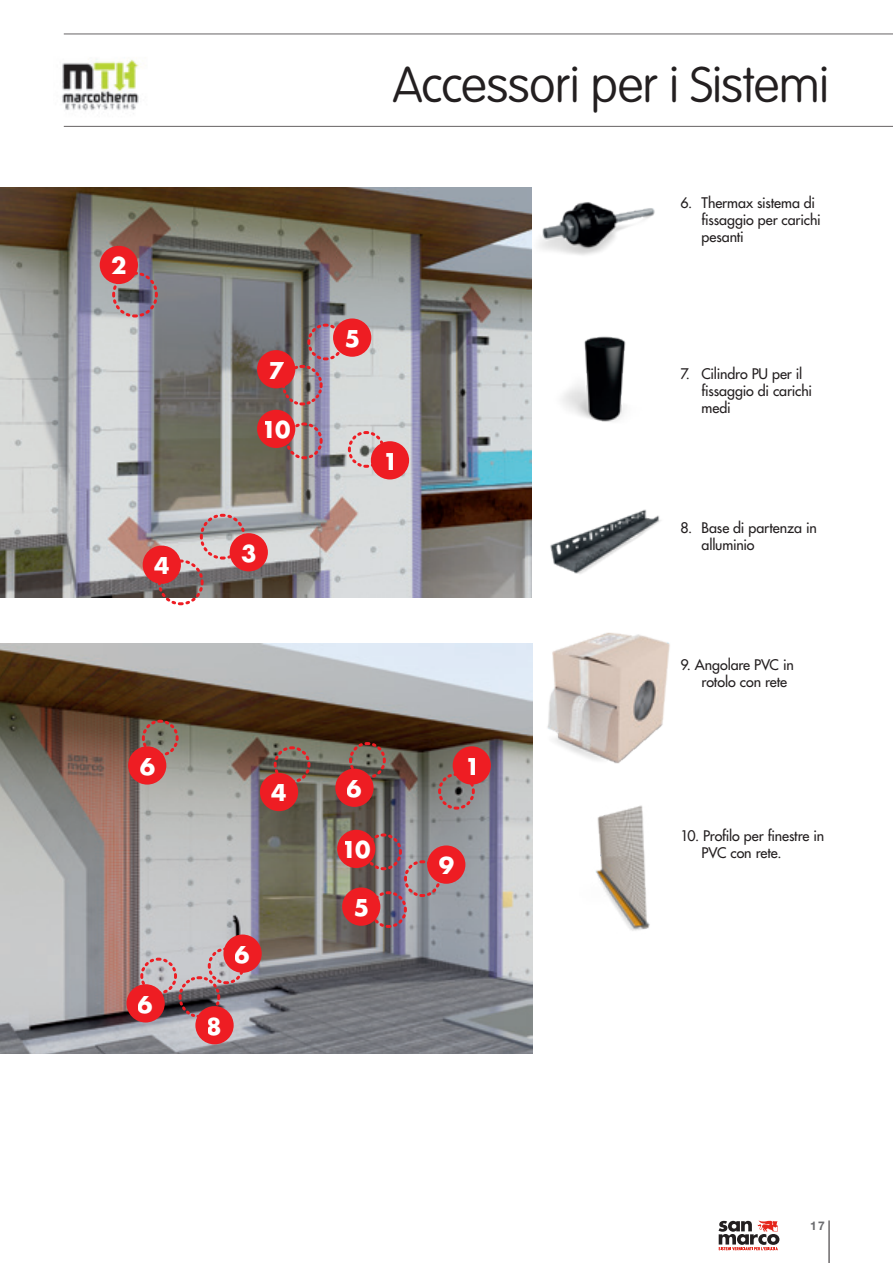
<style>
.page{position:relative;width:893px;height:1263px;background:#fff}
.page>*{position:absolute;margin:0;border:0;box-sizing:border-box;transform-origin:0 0}
.titoli{font:100 49.5px "VAG Rounded Std";letter-spacing:-.015em;color:#231f20}
.t1{font:700 22.5px "Futura Std";color:#fff}
.testo_normale_indent{font:500 14.25px/17.1px "Futura Std";letter-spacing:-.01em;color:#231f20}
.t2{font:700 12px "Helvetica Neue";color:#6c6d70}
</style>
<div class="page">
<img style="left:562px;top:336px;width:64px;height:86px">
<img style="left:550px;top:509px;width:111px;height:65px">
<img style="left:531px;top:187px;width:124px;height:82px">
<img style="left:1px;top:643px;width:531px;height:410px">
<img style="left:0;top:187px;width:531px;height:410px">
<img style="left:547px;top:632px;width:123px;height:132px">
<img style="left:595px;top:805px;width:55px;height:126px">
<img style="left:62px;top:59px;width:85px;height:67px">
<svg style="left:111px;top:270px;width:49px;height:49px;background:#8b7984"></svg>
<svg style="left:156px;top:512px;width:91px;height:94px;background:#a89c9d"></svg>
<svg style="left:346px;top:429px;width:40px;height:40px"></svg>
<svg style="left:140px;top:718px;width:40px;height:40px"></svg>
<svg style="left:347px;top:740px;width:40px;height:40px"></svg>
<svg style="left:436px;top:771px;width:40px;height:40px"></svg>
<svg style="left:139px;top:946px;width:107px;height:73px;background:#a39499"></svg>
<svg style="left:363px;top:832px;width:79px;height:98px;background:#897b83"></svg>
<svg style="left:272px;top:745px;width:40px;height:40px"></svg>
<svg style="left:284px;top:421px;width:40px;height:40px"></svg>
<svg style="left:280px;top:322px;width:66px;height:85px;background:#9d8e96"></svg>
<div style="left:100px;top:246px;width:38px;height:38px;background:#ee1d23;border-radius:50%"></div>
<div style="left:230px;top:533px;width:38px;height:38px;background:#ee1d23;border-radius:50%"></div>
<div style="left:143px;top:546px;width:38px;height:38px;background:#ee1d23;border-radius:50%"></div>
<div style="left:333px;top:318px;width:38px;height:39px;background:#ee1d23;border-radius:50%"></div>
<div style="left:371px;top:441px;width:38px;height:38px;background:#ee1d23;border-radius:50%"></div>
<div style="left:128px;top:746px;width:38px;height:38px;background:#ee1d23;border-radius:50%"></div>
<div style="left:126px;top:984px;width:39px;height:38px;background:#ee1d23;border-radius:50%"></div>
<div style="left:223px;top:934px;width:39px;height:39px;background:#ee1d23;border-radius:50%"></div>
<div style="left:335px;top:769px;width:39px;height:38px;background:#ee1d23;border-radius:50%"></div>
<div style="left:453px;top:746px;width:38px;height:38px;background:#ee1d23;border-radius:50%"></div>
<div style="left:337px;top:830px;width:38px;height:38px;background:#ee1d23;border-radius:50%"></div>
<div style="left:427px;top:845px;width:38px;height:39px;background:#ee1d23;border-radius:50%"></div>
<div style="left:342px;top:887px;width:38px;height:39px;background:#ee1d23;border-radius:50%"></div>
<div style="left:195px;top:1006px;width:39px;height:38px;background:#ee1d23;border-radius:50%"></div>
<div style="left:260px;top:773px;width:38px;height:38px;background:#ee1d23;border-radius:50%"></div>
<div style="left:257px;top:410px;width:38px;height:38px;background:#ee1d23;border-radius:50%"></div>
<div style="left:257px;top:350px;width:38px;height:38px;background:#ee1d23;border-radius:50%"></div>
<hr style="left:64px;top:34px;width:829px;height:1px;background:#231f20">
<hr style="left:64px;top:126px;width:829px;height:1px;background:#231f20">
<hr style="left:829px;top:1220px;width:1px;height:43px;background:#231f20">
<svg style="left:718px;top:1220px;width:61px;height:30px"></svg>
<h2 class="t1" style="left:111px;top:251px;width:17px">2</h2>
<h2 class="t1" style="left:154px;top:551px;width:17px">4</h2>
<h2 class="t1" style="left:268px;top:355px;width:17px">7</h2>
<h2 class="t1" style="left:262px;top:415px;width:30px">10</h2>
<h2 class="t1" style="left:241px;top:538px;width:17px">3</h2>
<h2 class="t1" style="left:139px;top:751px;width:17px">6</h2>
<h2 class="t1" style="left:271px;top:778px;width:17px">4</h2>
<h2 class="t1" style="left:138px;top:989px;width:17px">6</h2>
<h2 class="t1" style="left:235px;top:940px;width:17px">6</h2>
<h2 class="t1" style="left:207px;top:1011px;width:17px">8</h2>
<p class="titoli" style="left:393px;top:56px;width:438px">Accessori per i Sistemi</p>
<p class="testo_normale_indent" style="left:702px;top:194px;width:121px;text-indent:-21px">6. Thermax sistema di fissaggio per carichi pesanti</p>
<h2 class="t1" style="left:344px;top:324px;width:17px">5</h2>
<h2 class="t1" style="left:382px;top:446px;width:17px">1</h2>
<p class="testo_normale_indent" style="left:702px;top:365px;width:112px;text-indent:-21px">7. Cilindro PU per il fissaggio di carichi medi</p>
<p class="testo_normale_indent" style="left:702px;top:519px;width:117px;text-indent:-21px">8. Base di partenza in alluminio</p>
<h2 class="t1" style="left:347px;top:774px;width:17px">6</h2>
<h2 class="t1" style="left:342px;top:835px;width:30px">10</h2>
<h2 class="t1" style="left:353px;top:893px;width:17px">5</h2>
<h2 class="t1" style="left:464px;top:751px;width:17px">1</h2>
<h2 class="t1" style="left:439px;top:851px;width:17px">9</h2>
<p class="testo_normale_indent" style="left:702px;top:656px;width:94px;text-indent:-21px">9. Angolare PVC in rotolo con rete</p>
<p class="testo_normale_indent" style="left:702px;top:827px;width:124px;text-indent:-21px">10. Profilo per finestre in<br>PVC con rete.</p>
<p class="t2" style="left:810px;top:1218px;width:16px">17</p>
</div>
